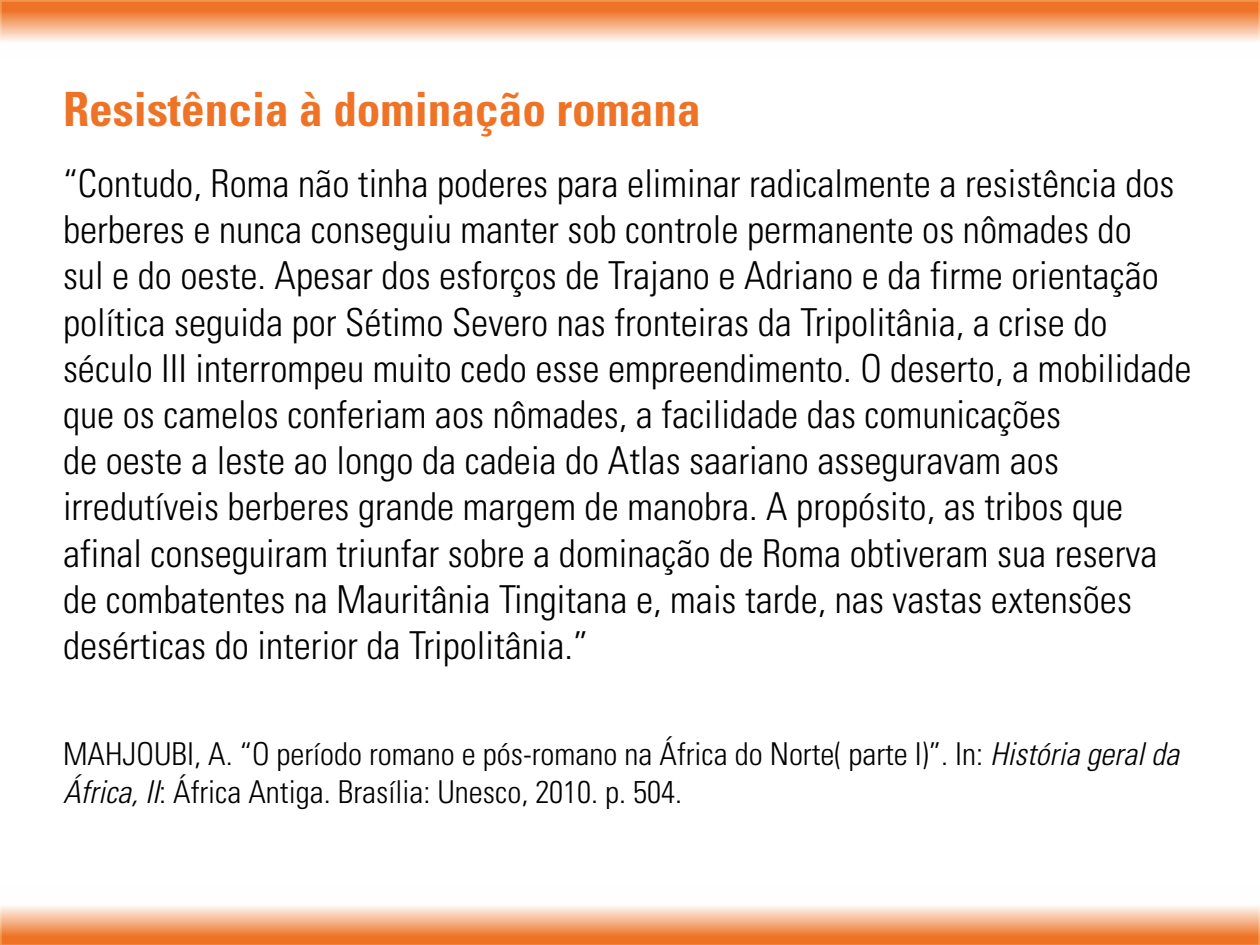
<style>
.page{position:relative;width:1260px;height:945px;background:#fff}
.page>*{position:absolute;margin:0;border:0;box-sizing:border-box;transform-origin:0 0}
.t1{font:700 condensed 47.25px "Univers LT Std";color:#ee7326}
.t2{font:300 condensed 38.5px/46.2px "Univers LT Std";color:#000}
.t3{font:300 condensed 31.5px/37.8px "Univers LT Std";color:#000}
.s1{font-style:italic}
</style>
<div class="page">
<svg style="left:0;top:0;width:1260px;height:42px;background:#f4a675"></svg>
<svg style="left:0;top:906px;width:1260px;height:39px;background:#f4a676"></svg>
<p class="t1" style="left:63px;top:80px;width:639px">Resistência à dominação romana</p>
<p class="t2" style="left:63px;top:160px;width:1130px">“Contudo, Roma não tinha poderes para eliminar radicalmente a resistência dos berberes e nunca conseguiu manter sob controle permanente os nômades do<br>sul e do oeste. Apesar dos esforços de Trajano e Adriano e da firme orientação política seguida por Sétimo Severo nas fronteiras da Tripolitânia, a crise do século III interrompeu muito cedo esse empreendimento. O deserto, a mobilidade que os camelos conferiam aos nômades, a facilidade das comunicações<br>de oeste a leste ao longo da cadeia do Atlas saariano asseguravam aos irredutíveis berberes grande margem de manobra. A propósito, as tribos que afinal conseguiram triunfar sobre a dominação de Roma obtiveram sua reserva de combatentes na Mauritânia Tingitana e, mais tarde, nas vastas extensões desérticas do interior da Tripolitânia.”</p>
<p class="t3" style="left:63px;top:735px;width:1118px">MAHJOUBI, A. “O período romano e pós-romano na África do Norte( parte I)”. In: <span class="s1">História geral da<br>África, II</span>: África Antiga. Brasília: Unesco, 2010. p. 504.</p>
</div>
